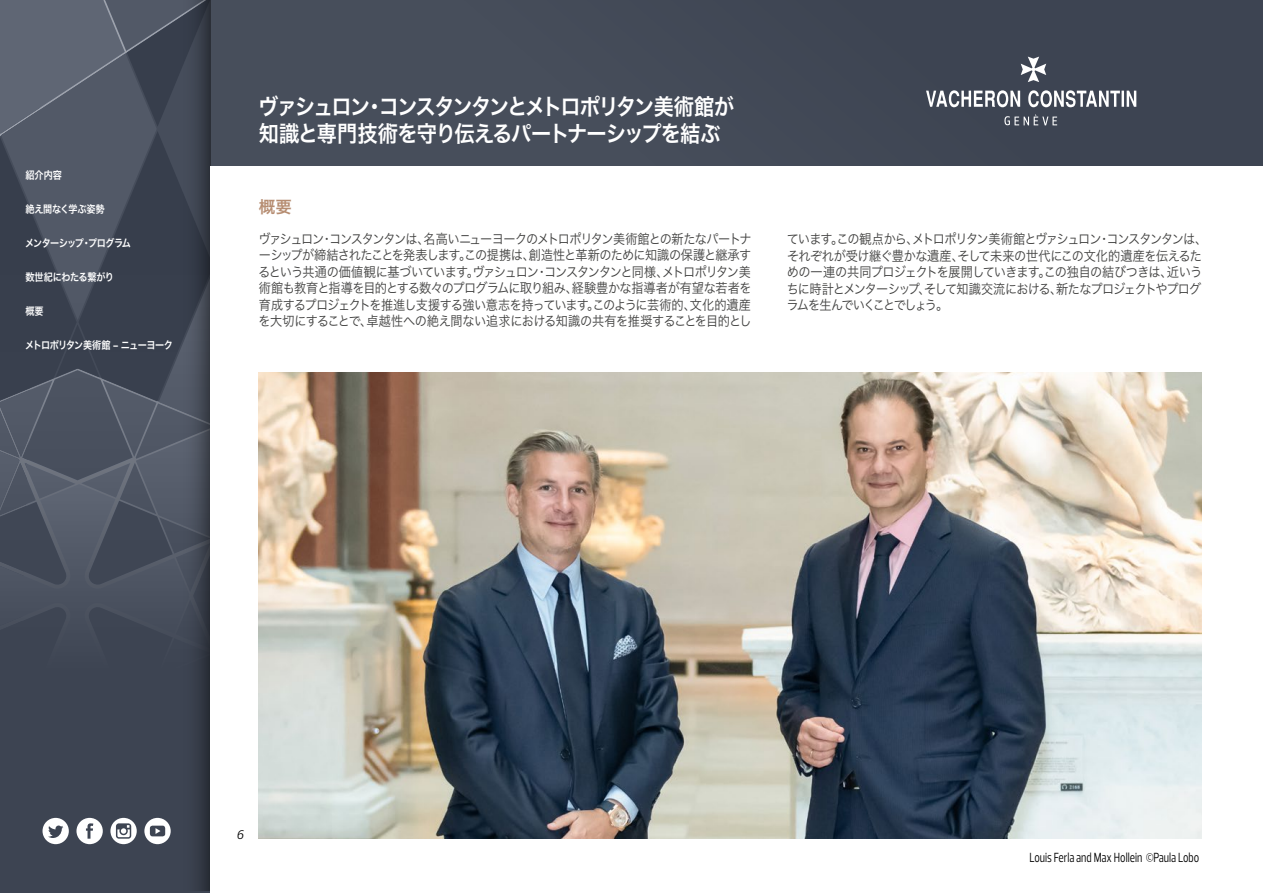
<style>
.page{position:relative;width:1263px;height:893px;background:#fff}
.page>*{position:absolute;margin:0;border:0;box-sizing:border-box;transform-origin:0 0}
.t1{font:22.5px/27px "Hira Kaku Pro W6";letter-spacing:-.07em;color:#fff;scale:.9 1}
.t2{font:16.5px "Hira Kaku Pro W6";color:#b68d72}
.t3{font:13.5px/16.5px "Hira Kaku Pro W3";letter-spacing:-.06em;color:#40403f;text-align:justify;scale:.9 1}
.t4{font:13.5px "Prelo Condensed";color:#000;scale:.9 1}
.t5{font:italic 12.75px "Prelo";color:#000}
.t6{font:10.5px "Hira Kaku Pro W6";letter-spacing:-.045em;color:#fff;scale:.87 1}
.t7{font:10.5px "Hira Kaku Pro W6";letter-spacing:-.07em;color:#fff;scale:.87 1}
.t8{font:10.5px "Hira Kaku Pro W6";letter-spacing:-.025em;color:#fff;scale:.87 1}
</style>
<div class="page">
<div style="left:210px;top:0;width:1053px;height:166px;background:#474e5b"></div>
<div style="left:0;top:0;width:210px;height:893px;background:#3d4452"></div>
<div style="left:163px;top:0;width:47px;height:891px;background:linear-gradient(to right,#424a59,#2f343f)"></div>
<svg style="left:926px;top:57px;width:210px;height:68px"></svg>
<svg style="left:0;top:0;width:210px;height:867px"></svg>
<img style="left:259px;top:372px;width:942px;height:466px">
<p class="t6" style="left:26px;top:166px;width:43px">紹介内容</p>
<p class="t8" style="left:26px;top:200px;width:93px">絶え間なく学ぶ姿勢</p>
<p class="t7" style="left:25px;top:234px;width:123px">メンターシップ・プログラム</p>
<p class="t6" style="left:26px;top:268px;width:103px">数世紀にわたる繋がり</p>
<p class="t6" style="left:26px;top:302px;width:23px">概要</p>
<p class="t6" style="left:25px;top:335px;width:172px">メトロポリタン美術館 – ニューヨーク</p>
<h1 class="t1" style="left:258px;top:93px;width:531px">ヴァシュロン・コンスタンタンとメトロポリタン美術館が知識と専門技術を守り伝えるパートナーシップを結ぶ</h1>
<p class="t2" style="left:259px;top:192px;width:34px">概要</p>
<p class="t3" style="left:258px;top:230px;width:550px">ヴァシュロン・コンスタンタンは、名高いニューヨークのメトロポリタン美術館との新たなパートナーシップが締結されたことを発表します。この提携は、創造性と革新のために知識の保護と継承するという共通の価値観に基づいています。ヴァシュロン・コンスタンタンと同様、メトロポリタン美術館も教育と指導を目的とする数々のプログラムに取り組み、経験豊かな指導者が有望な若者を育成するプロジェクトを推進し支援する強い意志を持っています。このように芸術的、文化的遺産を大切にすることで、卓越性への絶え間ない追求における知識の共有を推奨することを目的とし</p>
<p class="t3" style="left:787px;top:230px;width:469px;text-align:left">ています。この観点から、メトロポリタン美術館とヴァシュロン・コンスタンタンは、それぞれが受け継ぐ豊かな遺産、そして未来の世代にこの文化的遺産を伝えるための一連の共同プロジェクトを展開していきます。この独自の結びつきは、近いうちに時計とメンターシップ、そして知識交流における、新たなプロジェクトやプログラムを生んでいくことでしょう。</p>
<p class="t5" style="left:236px;top:826px;width:9px">6</p>
<p class="t4" style="left:1029px;top:849px;width:190px">Louis Ferla and Max Hollein ©Paula Lobo</p>
</div>
